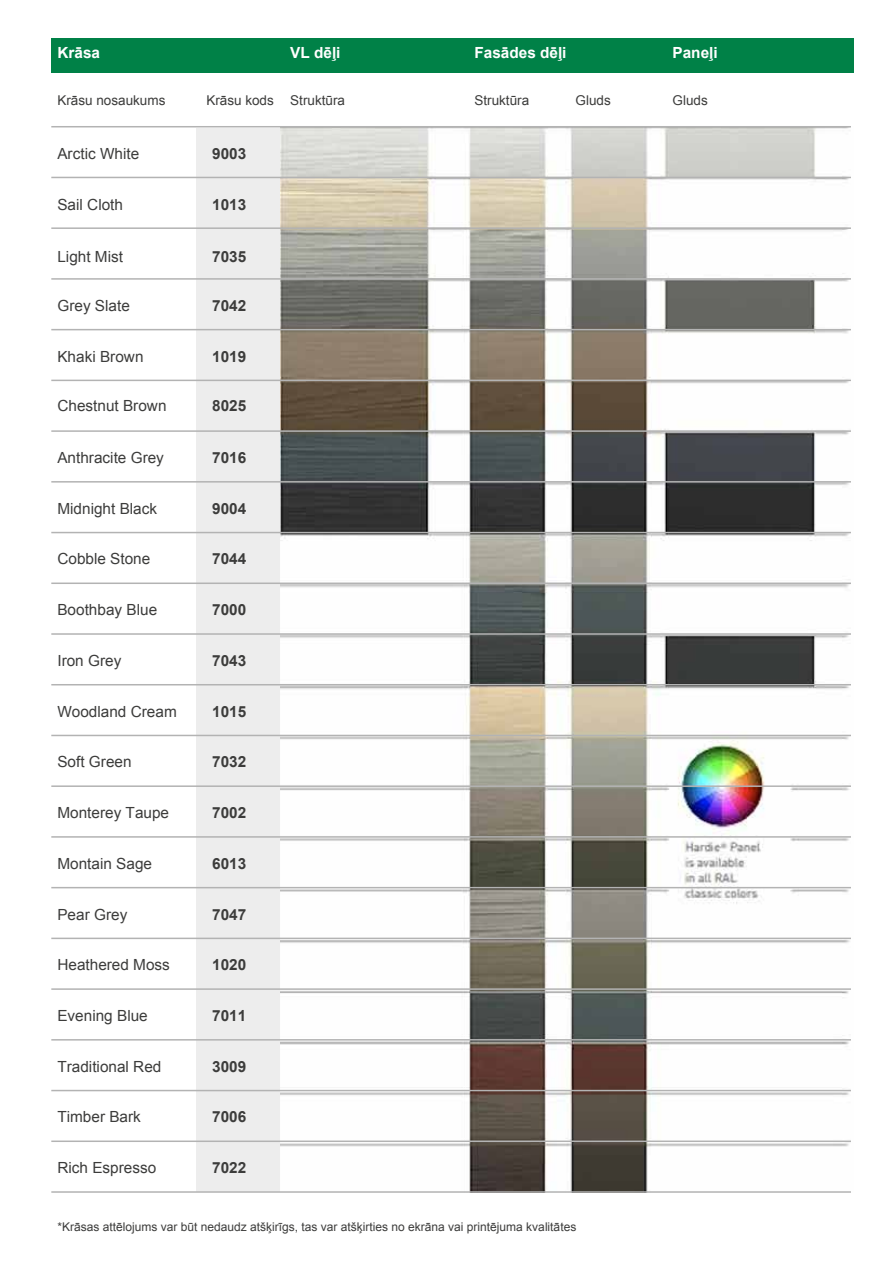
<style>
.page{position:relative;width:893px;height:1263px;background:#fff}
.page>*{position:absolute;margin:0;border:0;box-sizing:border-box;transform-origin:0 0}
.t1{font:15.3px "Arial";color:#3c3c3b}
.t2{font:700 15.3px "Arial";color:#3c3c3b}
.t3{font:700 15.3px "Arial";color:#fff}
.t4{font:13.5px "Arial";color:#3c3c3b}
.t5{font:12px "Arial";color:#3c3c3b}
</style>
<div class="page">
<div style="left:196px;top:128px;width:84px;height:1064px;background:#ededed"></div>
<img style="left:280px;top:127px;width:571px;height:1064px">
<hr style="left:51px;top:126px;width:800px;height:1px;background:#b3b3b3">
<hr style="left:51px;top:177px;width:800px;height:1px;background:#b3b3b3">
<hr style="left:51px;top:227px;width:800px;height:2px;background:#b3b3b3">
<hr style="left:51px;top:278px;width:800px;height:2px;background:#b3b3b3">
<hr style="left:51px;top:329px;width:800px;height:1px;background:#b3b3b3">
<hr style="left:51px;top:380px;width:800px;height:1px;background:#b3b3b3">
<hr style="left:51px;top:430px;width:800px;height:2px;background:#b3b3b3">
<hr style="left:51px;top:481px;width:800px;height:2px;background:#b3b3b3">
<hr style="left:51px;top:532px;width:800px;height:1px;background:#b3b3b3">
<hr style="left:51px;top:582px;width:800px;height:2px;background:#b3b3b3">
<hr style="left:51px;top:633px;width:800px;height:2px;background:#b3b3b3">
<hr style="left:51px;top:684px;width:800px;height:1px;background:#b3b3b3">
<hr style="left:51px;top:735px;width:800px;height:1px;background:#b3b3b3">
<hr style="left:51px;top:785px;width:800px;height:2px;background:#b3b3b3">
<hr style="left:51px;top:836px;width:800px;height:2px;background:#b3b3b3">
<hr style="left:51px;top:887px;width:800px;height:1px;background:#b3b3b3">
<hr style="left:51px;top:938px;width:800px;height:1px;background:#b3b3b3">
<hr style="left:51px;top:988px;width:800px;height:2px;background:#b3b3b3">
<hr style="left:51px;top:1039px;width:800px;height:1px;background:#b3b3b3">
<hr style="left:51px;top:1090px;width:800px;height:1px;background:#b3b3b3">
<hr style="left:51px;top:1140px;width:800px;height:2px;background:#b3b3b3">
<hr style="left:51px;top:1191px;width:800px;height:2px;background:#b3b3b3">
<div style="left:51px;top:38px;width:803px;height:34px;background:#008147"></div>
<p class="t3" style="left:57px;top:43px;width:44px">Krāsa</p>
<p class="t3" style="left:290px;top:43px;width:52px">VL dēļi</p>
<p class="t3" style="left:474px;top:43px;width:94px">Fasādes dēļi</p>
<p class="t3" style="left:673px;top:43px;width:47px">Paneļi</p>
<p class="t4" style="left:57px;top:91px;width:110px">Krāsu nosaukums</p>
<p class="t4" style="left:206px;top:91px;width:140px">Krāsu kods Struktūra</p>
<p class="t4" style="left:474px;top:91px;width:56px">Struktūra</p>
<p class="t4" style="left:576px;top:91px;width:37px">Gluds</p>
<p class="t4" style="left:672px;top:91px;width:37px">Gluds</p>
<p class="t1" style="left:57px;top:143px;width:83px">Arctic White</p>
<p class="t2" style="left:212px;top:143px;width:36px">9003</p>
<p class="t1" style="left:57px;top:194px;width:67px">Sail Cloth</p>
<p class="t2" style="left:212px;top:194px;width:36px">1013</p>
<p class="t1" style="left:57px;top:246px;width:67px">Light Mist</p>
<p class="t2" style="left:212px;top:246px;width:36px">7035</p>
<p class="t1" style="left:57px;top:295px;width:74px">Grey Slate</p>
<p class="t1" style="left:57px;top:346px;width:88px">Khaki Brown</p>
<p class="t2" style="left:212px;top:295px;width:36px">7042</p>
<p class="t2" style="left:212px;top:346px;width:36px">1019</p>
<p class="t1" style="left:57px;top:395px;width:111px">Chestnut Brown</p>
<p class="t2" style="left:212px;top:395px;width:36px">8025</p>
<p class="t1" style="left:57px;top:447px;width:108px">Anthracite Grey</p>
<p class="t1" style="left:57px;top:498px;width:101px">Midnight Black</p>
<p class="t1" style="left:57px;top:549px;width:94px">Cobble Stone</p>
<p class="t1" style="left:57px;top:600px;width:101px">Boothbay Blue</p>
<p class="t1" style="left:57px;top:650px;width:65px">Iron Grey</p>
<p class="t1" style="left:57px;top:701px;width:121px">Woodland Cream</p>
<p class="t1" style="left:57px;top:752px;width:76px">Soft Green</p>
<p class="t1" style="left:57px;top:802px;width:113px">Monterey Taupe</p>
<p class="t1" style="left:57px;top:853px;width:96px">Montain Sage</p>
<p class="t1" style="left:57px;top:905px;width:71px">Pear Grey</p>
<p class="t1" style="left:57px;top:954px;width:114px">Heathered Moss</p>
<p class="t1" style="left:57px;top:1005px;width:92px">Evening Blue</p>
<p class="t1" style="left:57px;top:1056px;width:106px">Traditional Red</p>
<p class="t1" style="left:57px;top:1107px;width:85px">Timber Bark</p>
<p class="t1" style="left:57px;top:1157px;width:100px">Rich Espresso</p>
<p class="t2" style="left:212px;top:447px;width:36px">7016</p>
<p class="t2" style="left:212px;top:498px;width:36px">9004</p>
<p class="t2" style="left:212px;top:549px;width:36px">7044</p>
<p class="t2" style="left:212px;top:600px;width:36px">7000</p>
<p class="t2" style="left:212px;top:650px;width:36px">7043</p>
<p class="t2" style="left:212px;top:701px;width:36px">1015</p>
<p class="t2" style="left:212px;top:752px;width:36px">7032</p>
<p class="t2" style="left:212px;top:802px;width:36px">7002</p>
<p class="t2" style="left:212px;top:853px;width:36px">6013</p>
<p class="t2" style="left:212px;top:905px;width:36px">7047</p>
<p class="t2" style="left:212px;top:954px;width:36px">1020</p>
<p class="t2" style="left:212px;top:1005px;width:36px">7011</p>
<p class="t2" style="left:212px;top:1056px;width:36px">3009</p>
<p class="t2" style="left:212px;top:1107px;width:36px">7006</p>
<p class="t2" style="left:212px;top:1157px;width:36px">7022</p>
<p class="t5" style="left:57px;top:1219px;width:520px">*Krāsas attēlojums var būt nedaudz atšķirīgs, tas var atšķirties no ekrāna vai printējuma kvalitātes</p>
</div>
